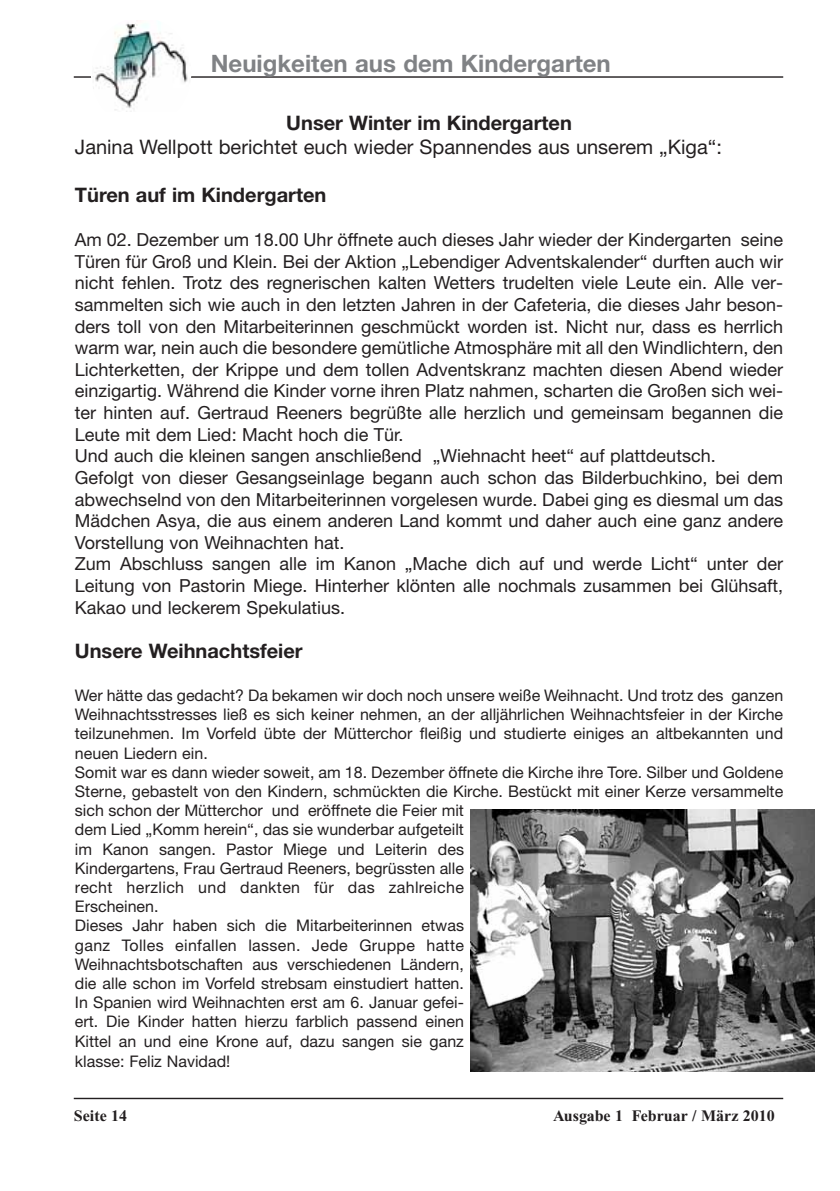
<style>
.page{position:relative;width:840px;height:1191px;background:#fff}
.page>*{position:absolute;margin:0;border:0;box-sizing:border-box;transform-origin:0 0}
.t1{font:700 24px "Helvetica Neue";color:#808285}
.t2{font:700 20px "Helvetica Neue";color:#231f20}
.t3{font:20px "Helvetica Neue";color:#231f20}
.t4{font:18px/21.6px "Helvetica Neue";color:#231f20}
.t5{font:16px/19.2px "Helvetica Neue";color:#231f20}
.t6{font:700 16px "Times New Roman";color:#231f20}
</style>
<div class="page">
<hr style="left:74px;top:1097px;width:708px;height:2px;background:#231f20">
<hr style="left:74px;top:76px;width:708px;height:2px;background:#231f20">
<div style="left:91px;top:17px;width:100px;height:111px;background:#fff;border-radius:50%"></div>
<img style="left:93px;top:23px;width:95px;height:89px">
<img style="left:470px;top:809px;width:344px;height:262px">
<h1 class="t1" style="left:211px;top:55px;width:401px">Neuigkeiten aus dem Kindergarten</h1>
<p class="t2" style="left:286px;top:116px;width:287px">Unser Winter im Kindergarten</p>
<p class="t3" style="left:75px;top:140px;width:648px">Janina Wellpott berichtet euch wieder Spannendes aus unserem „Kiga“:</p>
<p class="t2" style="left:75px;top:188px;width:253px">Türen auf im Kindergarten</p>
<p class="t4" style="left:75px;top:231px;width:709px">Am 02. Dezember um 18.00 Uhr öffnete auch dieses Jahr wieder der Kindergarten seine Türen für Groß und Klein. Bei der Aktion „Lebendiger Adventskalender“ durften auch wir nicht fehlen. Trotz des regnerischen kalten Wetters trudelten viele Leute ein. Alle ver&shy;sammelten sich wie auch in den letzten Jahren in der Cafeteria, die dieses Jahr beson&shy;ders toll von den Mitarbeiterinnen geschmückt worden ist. Nicht nur, dass es herrlich warm war, nein auch die besondere gemütliche Atmosphäre mit all den Windlichtern, den Lichterketten, der Krippe und dem tollen Adventskranz machten diesen Abend wieder einzigartig. Während die Kinder vorne ihren Platz nahmen, scharten die Großen sich wei&shy;ter hinten auf. Gertraud Reeners begrüßte alle herzlich und gemeinsam begannen die Leute mit dem Lied: Macht hoch die Tür.<br>Und auch die kleinen sangen anschließend „Wiehnacht heet“ auf plattdeutsch.<br>Gefolgt von dieser Gesangseinlage begann auch schon das Bilderbuchkino, bei dem abwechselnd von den Mitarbeiterinnen vorgelesen wurde. Dabei ging es diesmal um das Mädchen Asya, die aus einem anderen Land kommt und daher auch eine ganz andere Vorstellung von Weihnachten hat.<br>Zum Abschluss sangen alle im Kanon „Mache dich auf und werde Licht“ unter der Leitung von Pastorin Miege. Hinterher klönten alle nochmals zusammen bei Glühsaft, Kakao und leckerem Spekulatius.</p>
<p class="t2" style="left:75px;top:644px;width:229px">Unsere Weihnachtsfeier</p>
<p class="t5" style="left:75px;top:687px;width:709px">Wer hätte das gedacht? Da bekamen wir doch noch unsere weiße Weihnacht. Und trotz des ganzen Weihnachtsstresses ließ es sich keiner nehmen, an der alljährlichen Weihnachtsfeier in der Kirche teilzunehmen. Im Vorfeld übte der Mütterchor fleißig und studierte einiges an altbekannten und neuen Liedern ein.<br>Somit war es dann wieder soweit, am 18. Dezember öffnete die Kirche ihre Tore. Silber und Goldene Sterne, gebastelt von den Kindern, schmückten die Kirche. Bestückt mit einer Kerze versammelte sich schon der Mütterchor und eröffnete die Feier mit<br>dem Lied „Komm herein“, das sie wunderbar aufgeteilt<br>im Kanon sangen. Pastor Miege und Leiterin des<br>Kindergartens, Frau Gertraud Reeners, begrüssten alle<br>recht herzlich und dankten für das zahlreiche<br>Erscheinen.<br>Dieses Jahr haben sich die Mitarbeiterinnen etwas<br>ganz Tolles einfallen lassen. Jede Gruppe hatte<br>Weihnachtsbotschaften aus verschiedenen Ländern,<br>die alle schon im Vorfeld strebsam einstudiert hatten.<br>In Spanien wird Weihnachten erst am 6. Januar gefei-<br>ert. Die Kinder hatten hierzu farblich passend einen<br>Kittel an und eine Krone auf, dazu sangen sie ganz<br>klasse: Feliz Navidad!</p>
<p class="t6" style="left:74px;top:1110px;width:55px">Seite 14</p>
<p class="t6" style="left:553px;top:1110px;width:223px">Ausgabe 1 Februar / März 2010</p>
</div>
